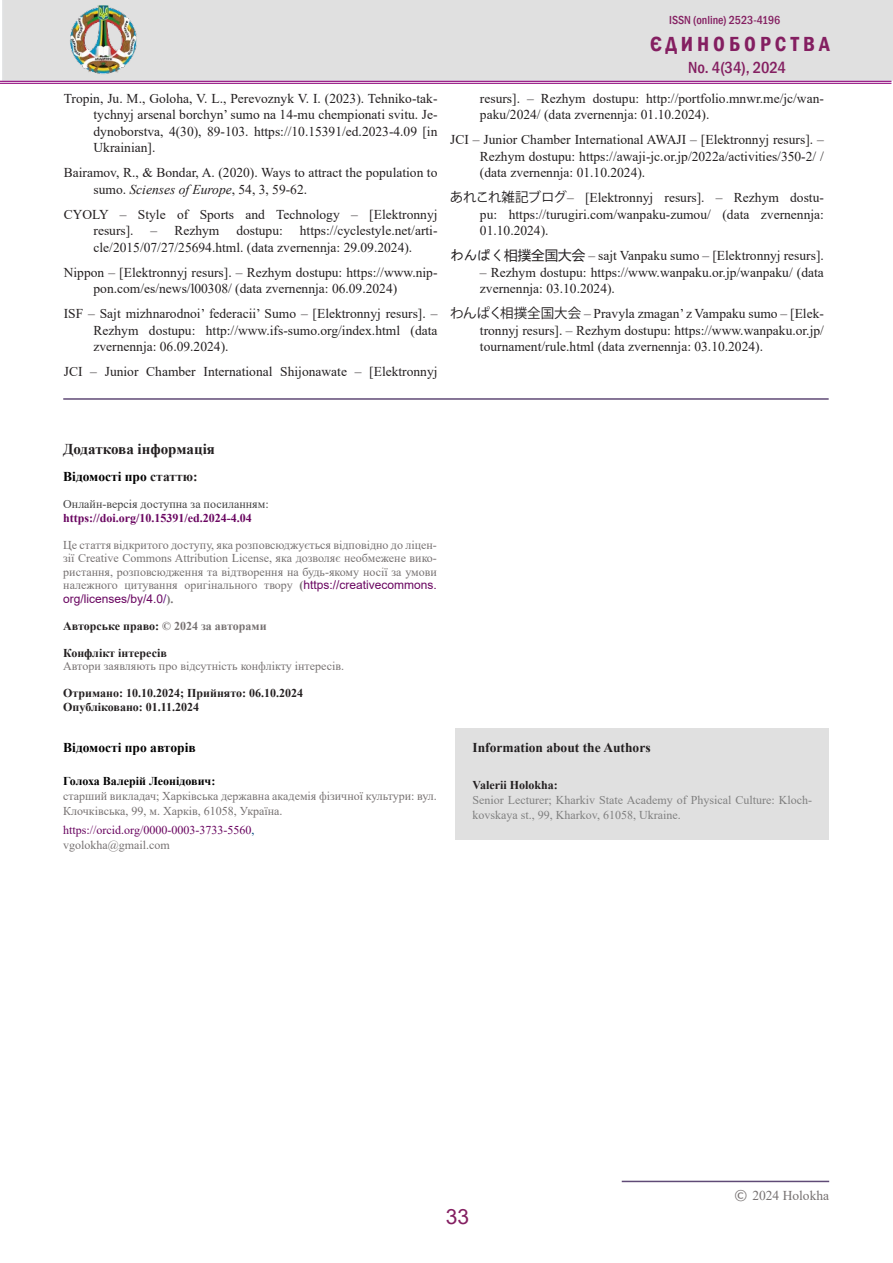
<style>
.page{position:relative;width:893px;height:1263px;background:#fff}
.page>*{position:absolute;margin:0;border:0;box-sizing:border-box;transform-origin:0 0}
.t1{font:600 condensed 21px "Franklin Gothic";letter-spacing:.19em;color:#841f61}
.t2{font:21px "Arial";color:#841f61}
.t3{font:500 condensed 16.5px "Franklin Gothic";color:#841f61}
.t4{font:700 15px "Times New Roman";color:#231f20}
.Обычный{font:13.5px/16.5px "Times New Roman";color:#231f20}
.Обычный-2{font:700 13.5px "Times New Roman";color:#000}
.t5{font:700 13.5px "Times New Roman";color:#231f20}
.Обычный-3{font:13.5px "Times New Roman";color:#767171}
.Обычный-4{font:12px/13.5px "Times New Roman";color:#767171;text-align:justify}
.t6{font:700 12px "Times New Roman";color:#231f20}
.t7{font:12px/15px "Times New Roman";color:#808080}
.Обычный-5{font:12px "Times New Roman";color:#690560}
.t8{font:700 12px "Times New Roman";color:#690560}
.t9{font:12px "Times New Roman";color:#434343}
.Обычный-6{font:700 12px "Times New Roman";color:#000}
.t10{font:500 condensed 12px "Franklin Gothic";color:#841f61}
.s1{font-style:italic}
.s2{font-family:"Koz Go Pr 6 N"}
.s3{font-family:"Microsoft Ya Hei"}
.s4{color:#231f20}
.s5{font-weight:700}
.s6{font-family:"Arial";color:#690560}
.s7{font-family:"Arial";color:#5f0b7e}
.s8{color:#767171}
.s9{color:#00477f}
.s10{font-family:"Verdana"}
</style>
<div class="page">
<div style="left:2px;top:0;width:891px;height:81px;background:#e0e0e0"></div>
<hr style="left:0;top:81px;width:891px;height:1px;background:#9c248b">
<hr style="left:0;top:83px;width:891px;height:1px;background:#9c248b">
<img style="left:64px;top:5px;width:77px;height:72px">
<hr style="left:622px;top:1181px;width:207px;height:1px;background:#5f4a76">
<div style="left:455px;top:728px;width:374px;height:112px;background:#e0e0e0"></div>
<hr style="left:63px;top:398px;width:766px;height:2px;background:#5f4a76">
<p class="Обычный" style="left:94px;top:90px;width:345px;text-align:justify;text-indent:-30px">Tropin, Ju. M., Goloha, V. L., Perevoznyk V. I. (2023). Tehniko-tak&shy;tychnyj arsenal borchyn’ sumo na 14-mu chempionati svitu. Je&shy;dynoborstva, 4(30), 89-103. https://10.15391/ed.2023-4.09 [in Ukrainian].</p>
<p class="Обычный" style="left:94px;top:164px;width:345px;text-indent:-30px">Bairamov, R., &amp; Bondar, A. (2020). Ways to attract the population to sumo. <span class="s1">Scienses of Europe</span>, 54, 3, 59-62.</p>
<p class="Обычный" style="left:94px;top:206px;width:345px;text-indent:-30px">CYOLY – Style of Sports and Technology – [Elektronnyj resurs].</p>
<p class="Обычный" style="left:94px;top:222px;width:345px;text-indent:206px">https://cyclestyle.net/arti&shy;cle/2015/07/27/25694.html. (data zvernennja: 29.09.2024).</p>
<p class="Обычный" style="left:94px;top:264px;width:345px;text-indent:-30px">Nippon – [Elektronnyj resurs]. – Rezhym dostupu: https://www.nip&shy;pon.com/es/news/l00308/ (data zvernennja: 06.09.2024)</p>
<p class="Обычный" style="left:94px;top:305px;width:345px;text-align:justify;text-indent:-30px">ISF – Sajt mizhnarodnoi’ federacii’ Sumo – [Elektronnyj resurs]. – Rezhym dostupu: http://www.ifs-sumo.org/index.html (data zvernennja: 06.09.2024).</p>
<p class="Обычный" style="left:64px;top:363px;width:375px">JCI – Junior Chamber International Shijonawate – [Elektronnyj</p>
<p class="Обычный" style="left:151px;top:222px;width:70px">– Rezhym</p>
<p class="Обычный" style="left:236px;top:222px;width:48px">dostupu:</p>
<p class="t10" style="left:669px;top:12px;width:113px">ISSN (online) 2523-4196</p>
<p class="t3" style="left:688px;top:56px;width:99px">No. 4(34), 2024</p>
<h1 class="t1" style="left:650px;top:30px;width:181px">ЄДИНОБОРСТВА</h1>
<p class="Обычный" style="left:480px;top:90px;width:345px">resurs]. – Rezhym dostupu: http://portfolio.mnwr.me/jc/wan&shy;paku/2024/ (data zvernennja: 01.10.2024).</p>
<p class="Обычный" style="left:480px;top:131px;width:345px;text-align:justify;text-indent:-30px">JCI – Junior Chamber International AWAJI – [Elektronnyj resurs]. – Rezhym dostupu: https://awaji-jc.or.jp/2022a/activities/350-2/ / (data zvernennja: 01.10.2024).</p>
<p class="Обычный" style="left:480px;top:189px;width:345px;text-align:justify;text-indent:-30px"><span class="s2">あれこれ雑記ブログ</span>– [Elektronnyj resurs]. – Rezhym dostu&shy;pu: https://turugiri.com/wanpaku-zumou/ (data zvernennja:<br>01.10.2024).</p>
<p class="Обычный" style="left:450px;top:247px;width:375px"><span class="s3">わんぱく相撲全国大会</span> – sajt Vanpaku sumo – [Elektronnyj resurs].</p>
<p class="Обычный" style="left:480px;top:264px;width:345px">– Rezhym dostupu: https://www.wanpaku.or.jp/wanpaku/ (data zvernennja: 03.10.2024).</p>
<p class="Обычный" style="left:480px;top:305px;width:345px;text-align:justify;text-indent:-30px"><span class="s2">わんぱく相撲全国大会</span> – Pravyla zmagan’ z Vampaku sumo – [Elek&shy;tronnyj resurs]. – Rezhym dostupu: https://www.wanpaku.or.jp/ tournament/rule.html (data zvernennja: 03.10.2024).</p>
<p class="t4" style="left:63px;top:438px;width:153px">Додаткова інформація</p>
<p class="Обычный-2" style="left:63px;top:467px;width:136px">Відомості про <span class="s4">статтю:</span></p>
<p class="t9" style="left:63px;top:496px;width:207px">Онлайн-версія доступна за посиланням:</p>
<p class="t8" style="left:63px;top:509px;width:190px">https://doi.org/10.15391/ed.2024-4.04</p>
<p class="Обычный-4" style="left:63px;top:538px;width:375px">Це стаття відкритого доступу, яка розповсюджується відповідно до ліцен&shy;зії Creative Commons Attribution License, яка дозволяє необмежене вико&shy;ристання, розповсюдження та відтворення на будь-якому носії за умови належного цитування оригінального твору <span class="s5">(</span><span class="s6">https://creativecommons. org/licenses/by/4.0</span><span class="s7">/</span><span class="s5">).</span></p>
<p class="t6" style="left:63px;top:617px;width:205px">Авторське право: <span class="s8">© 2024 за авторами</span></p>
<p class="t6" style="left:63px;top:644px;width:105px">Конфлікт інтересів</p>
<p class="Обычный-4" style="left:63px;top:659px;width:282px">Автори заявляють про відсутність конфлікту інтересів.</p>
<p class="t6" style="left:63px;top:685px;width:241px">Отримано: 10.10.2024; Прийнято: 06.10.2024</p>
<p class="t6" style="left:63px;top:698px;width:138px">Опубліковано: 01.11.2024</p>
<p class="Обычный-2" style="left:63px;top:738px;width:134px">Відомості про авторів</p>
<p class="Обычный-6" style="left:63px;top:772px;width:154px">Голоха Валерій Леонідович:</p>
<p class="Обычный-4" style="left:63px;top:788px;width:375px;line-height:15px">старший викладач; Харківська державна академія фізичної культури: вул.<br>Клочківська, 99, м. Харків, 61058, Україна.</p>
<p class="Обычный-5" style="left:63px;top:822px;width:193px">https://orcid.org/0000-0003-3733-5560<span class="s9">,</span></p>
<p class="Обычный-4" style="left:63px;top:838px;width:108px">vgolokha@gmail.com</p>
<p class="t5" style="left:472px;top:738px;width:180px">Information about the Authors</p>
<p class="t6" style="left:472px;top:776px;width:87px">Valerii Holokha:</p>
<p class="t7" style="left:472px;top:792px;width:341px">Senior Lecturer; Kharkiv State Academy of Physical Culture: Kloch&shy;kovskaya st., 99, Kharkov, 61058, Ukraine.</p>
<h1 class="t2" style="left:446px;top:1202px;width:25px">33</h1>
<p class="Обычный-3" style="left:734px;top:1186px;width:97px"><span class="s10">©</span> 2024 Holokha</p>
</div>
